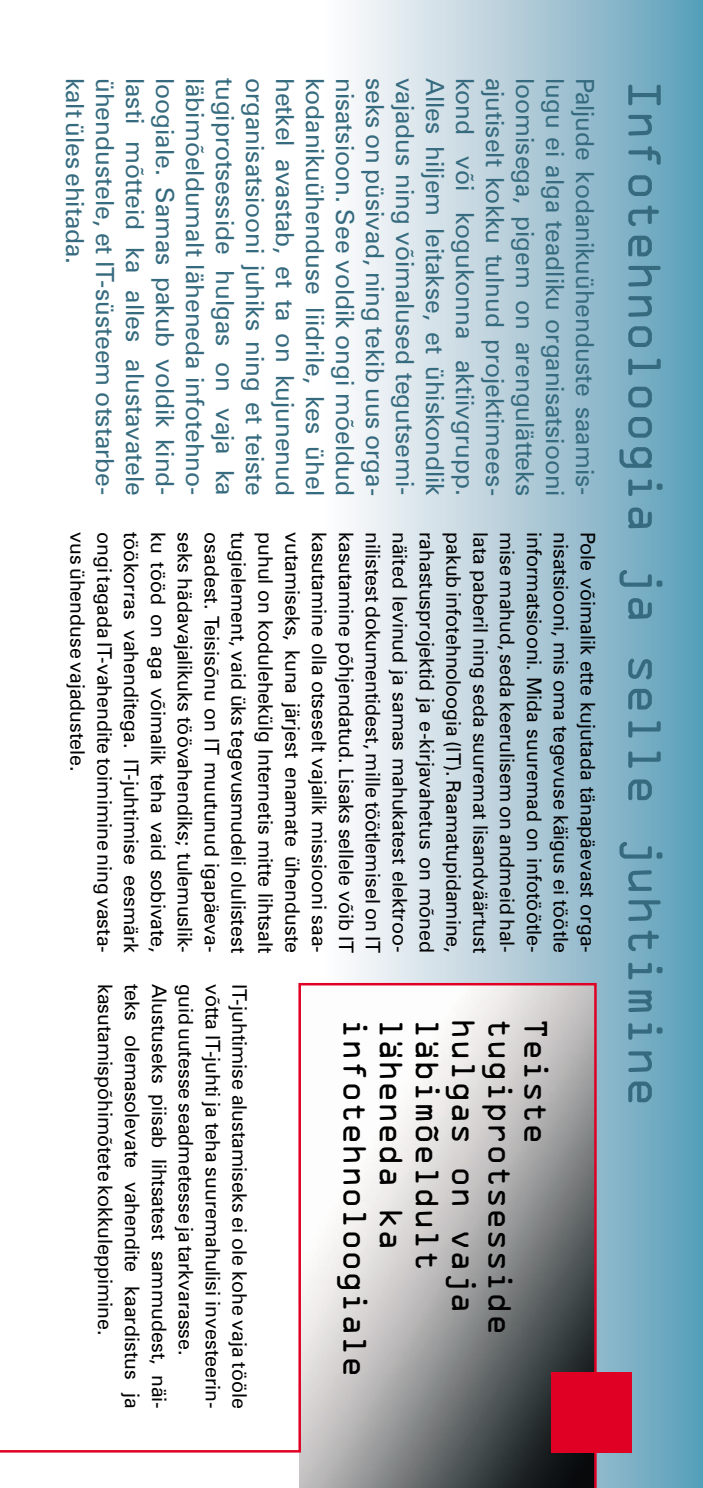
<style>
.page{position:relative;width:703px;height:1488px;background:#fff}
.page>*{position:absolute;margin:0;border:0;box-sizing:border-box;transform-origin:0 0}
.t1{font:50px "OCRA Extended";color:#366b7f}
.t2{font:35px "OCRA Extended";color:#000}
.t3{font:25px "Zurich BT";color:#366b7f}
.t4{font:20px "Zurich BT";color:#000}
</style>
<div class="page">
<img style="left:353px;top:0;width:349px;height:1488px">
<svg style="left:0;top:981px;width:598px;height:507px"></svg>
<div style="left:551px;top:1372px;width:80px;height:80px;background:#df0024"></div>
<p class="t3" style="left:84px;top:78px;width:188px;rotate:90deg">kalt üles ehitada.</p>
<p class="t3" style="left:114px;top:78px;width:419px;rotate:90deg">ühendustele, et IT-süsteem otstarbe-</p>
<p class="t3" style="left:144px;top:78px;width:419px;rotate:90deg">lasti mõtteid ka alles alustavatele</p>
<p class="t3" style="left:174px;top:78px;width:419px;rotate:90deg">loogiale. Samas pakub voldik kind-</p>
<p class="t3" style="left:204px;top:78px;width:419px;rotate:90deg">läbimõeldumalt läheneda infotehno-</p>
<p class="t3" style="left:234px;top:78px;width:419px;rotate:90deg">tugiprotsesside hulgas on vaja ka</p>
<p class="t3" style="left:264px;top:78px;width:419px;rotate:90deg">organisatsiooni juhiks ning et teiste</p>
<p class="t3" style="left:294px;top:78px;width:419px;rotate:90deg">hetkel avastab, et ta on kujunenud</p>
<p class="t3" style="left:324px;top:78px;width:419px;rotate:90deg">kodanikuühenduse liidrile, kes ühel</p>
<p class="t3" style="left:354px;top:78px;width:419px;rotate:90deg">nisatsioon. See voldik ongi mõeldud</p>
<p class="t3" style="left:384px;top:78px;width:419px;rotate:90deg">seks on püsivad, ning tekib uus orga-</p>
<p class="t3" style="left:414px;top:78px;width:419px;rotate:90deg">vajadus ning võimalused tegutsemi-</p>
<p class="t3" style="left:444px;top:78px;width:419px;rotate:90deg">Alles hiljem leitakse, et ühiskondlik</p>
<p class="t3" style="left:474px;top:78px;width:419px;rotate:90deg">kond või kogukonna aktiivgrupp.</p>
<p class="t3" style="left:504px;top:78px;width:419px;rotate:90deg">ajutiselt kokku tulnud projektimees-</p>
<p class="t3" style="left:534px;top:78px;width:419px;rotate:90deg">loomisega, pigem on arengulätteks</p>
<p class="t3" style="left:564px;top:78px;width:419px;rotate:90deg">lugu ei alga teadliku organisatsiooni</p>
<p class="t3" style="left:594px;top:78px;width:419px;rotate:90deg">Paljude kodanikuühenduste saamis-</p>
<p class="t4" style="left:85px;top:532px;width:241px;rotate:90deg">vus ühenduse vajadustele.</p>
<p class="t4" style="left:112px;top:532px;width:422px;rotate:90deg">ongi tagada IT-vahendite toimimine ning vasta-</p>
<p class="t4" style="left:139px;top:532px;width:422px;rotate:90deg">töökorras vahenditega. IT-juhtimise eesmärk</p>
<p class="t4" style="left:165px;top:532px;width:422px;rotate:90deg">ku tööd on aga võimalik teha vaid sobivate,</p>
<p class="t4" style="left:192px;top:532px;width:422px;rotate:90deg">seks hädavajalikuks töövahendiks; tulemuslik-</p>
<p class="t4" style="left:219px;top:532px;width:422px;rotate:90deg">osadest. Teisisõnu on IT muutunud igapäeva-</p>
<p class="t4" style="left:246px;top:532px;width:422px;rotate:90deg">tugielement, vaid üks tegevusmudeli olulistest</p>
<p class="t4" style="left:273px;top:532px;width:422px;rotate:90deg">puhul on kodulehekülg Internetis mitte lihtsalt</p>
<p class="t4" style="left:300px;top:532px;width:422px;rotate:90deg">vutamiseks, kuna järjest enamate ühenduste</p>
<p class="t4" style="left:326px;top:532px;width:422px;rotate:90deg">kasutamine olla otseselt vajalik missiooni saa-</p>
<p class="t4" style="left:353px;top:532px;width:422px;rotate:90deg">kasutamine põhjendatud. Lisaks sellele võib IT</p>
<p class="t4" style="left:380px;top:532px;width:422px;rotate:90deg">nilistest dokumentidest, mille töötlemisel on IT</p>
<p class="t4" style="left:407px;top:532px;width:422px;rotate:90deg">näited levinud ja samas mahukatest elektroo-</p>
<p class="t4" style="left:434px;top:532px;width:422px;rotate:90deg">rahastusprojektid ja e-kirjavahetus on mõned</p>
<p class="t4" style="left:461px;top:532px;width:422px;rotate:90deg">pakub infotehnoloogia (IT). Raamatupidamine,</p>
<p class="t4" style="left:487px;top:532px;width:422px;rotate:90deg">lata paberil ning seda suuremat lisandväärtust</p>
<p class="t4" style="left:514px;top:532px;width:422px;rotate:90deg">mise mahud, seda keerulisem on andmeid hal-</p>
<p class="t4" style="left:541px;top:532px;width:422px;rotate:90deg">informatsiooni. Mida suuremad on infotöötle-</p>
<p class="t4" style="left:568px;top:532px;width:422px;rotate:90deg">nisatsiooni, mis oma tegevuse käigus ei töötle</p>
<p class="t4" style="left:595px;top:532px;width:422px;rotate:90deg">Pole võimalik ette kujutada tänapäevast orga-</p>
<p class="t4" style="left:113px;top:984px;width:353px;rotate:90deg">kasutamispõhimõtete kokkuleppimine.</p>
<p class="t4" style="left:139px;top:984px;width:426px;rotate:90deg">teks olemasolevate vahendite kaardistus ja</p>
<p class="t4" style="left:166px;top:984px;width:426px;rotate:90deg">Alustuseks piisab lihtsatest sammudest, näi-</p>
<p class="t4" style="left:193px;top:984px;width:373px;rotate:90deg">guid uutesse seadmetesse ja tarkvarasse.</p>
<p class="t4" style="left:220px;top:984px;width:426px;rotate:90deg">võtta IT-juhti ja teha suuremahulisi investeerin-</p>
<p class="t4" style="left:247px;top:984px;width:426px;rotate:90deg">IT-juhtimise alustamiseks ei ole kohe vaja tööle</p>
<h2 class="t2" style="left:367px;top:1017px;width:361px;rotate:90deg">infotehnoloogiale</h2>
<h2 class="t2" style="left:403px;top:1017px;width:234px;rotate:90deg">läheneda ka</h2>
<h2 class="t2" style="left:440px;top:1017px;width:255px;rotate:90deg">läbimõeldult</h2>
<h2 class="t2" style="left:476px;top:1017px;width:297px;rotate:90deg">hulgas on vaja</h2>
<h2 class="t2" style="left:512px;top:1017px;width:319px;rotate:90deg">tugiprotsesside</h2>
<h2 class="t2" style="left:548px;top:1017px;width:128px;rotate:90deg">Teiste</h2>
<h1 class="t1" style="left:662px;top:80px;width:1028px;rotate:90deg">Infotehnoloogia ja selle juhtimine</h1>
</div>
